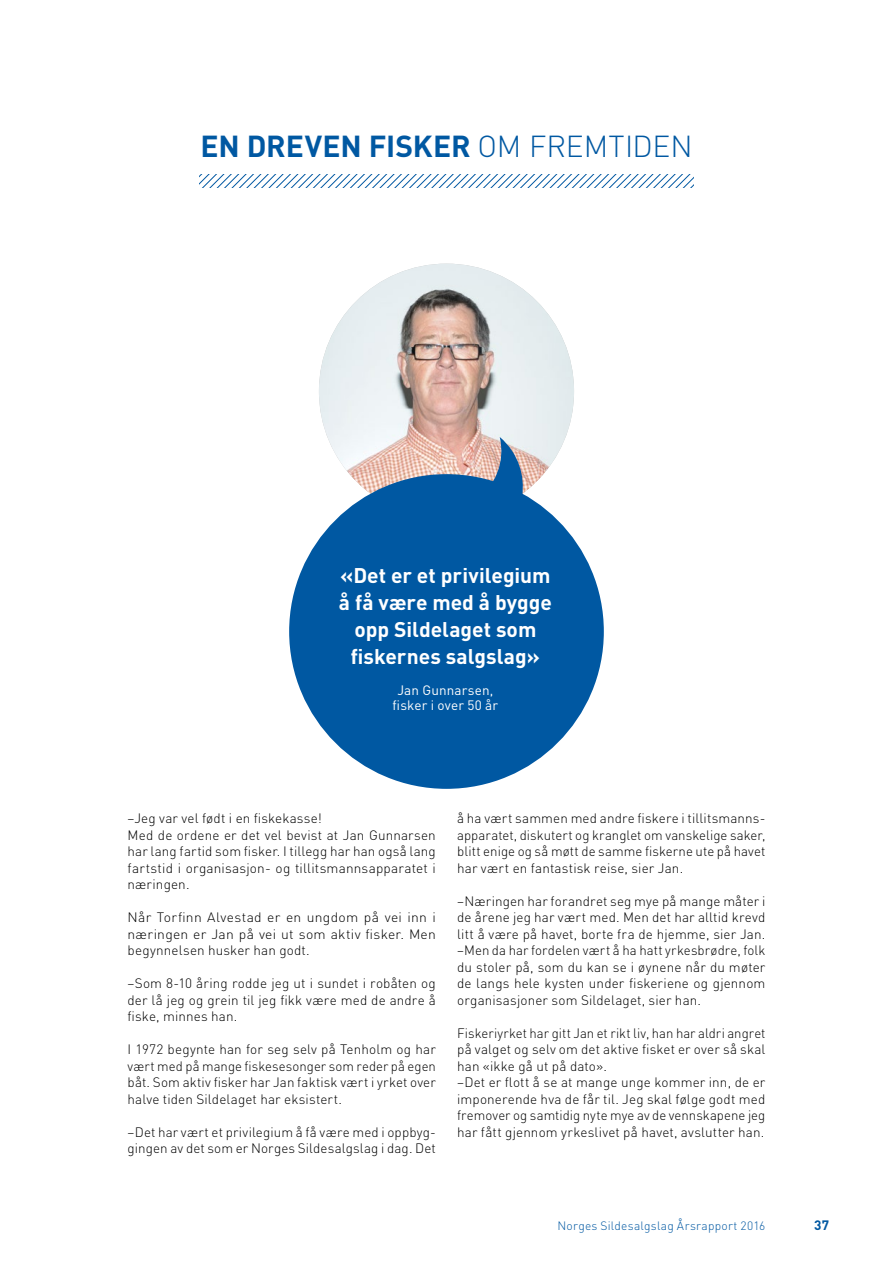
<style>
.page{position:relative;width:893px;height:1263px;background:#fff}
.page>*{position:absolute;margin:0;border:0;box-sizing:border-box;transform-origin:0 0}
.t1{font:700 30px "DIN";letter-spacing:-.005em;color:#0058a2}
.t2{font:700 21px/27px "DIN";color:#fff;text-align:center}
.t3{font:300 13.5px/16.5px "DIN";letter-spacing:.01em;color:#000;text-align:justify}
.t4{font:13.5px/15px "DIN";letter-spacing:.01em;color:#fff;text-align:center}
.t5{font:700 13.5px "DIN";color:#0058a2}
.t6{font:300 12px "DIN";letter-spacing:.015em;color:#0058a2}
.s1{font-weight:300}
</style>
<div class="page">
<img style="left:319px;top:264px;width:255px;height:231px">
<svg style="left:199px;top:174px;width:495px;height:13px"></svg>
<div style="left:289px;top:474px;width:315px;height:315px;background:#0058a2;border-radius:50%"></div>
<svg style="left:446px;top:437px;width:80px;height:59px"></svg>
<h1 class="t1" style="left:200px;top:127px;width:494px">EN DREVEN FISKER <span class="s1">OM FREMTIDEN</span></h1>
<h2 class="t2" style="left:339px;top:561px;width:214px">«Det er et privilegium å få være med å bygge opp Sildelaget som fiskernes salgslag»</h2>
<p class="t4" style="left:393px;top:682px;width:107px">Jan Gunnarsen, fisker i over 50 år</p>
<p class="t3" style="left:128px;top:810px;width:310px;text-align:left">–Jeg var vel født i en fiskekasse!<br>Med de ordene er det vel bevist at Jan Gunnarsen har lang fartid som fisker. I tillegg har han også lang fartstid i organisasjon- og tillitsmannsapparatet i næringen.</p>
<p class="t3" style="left:128px;top:909px;width:310px">Når Torfinn Alvestad er en ungdom på vei inn i næringen er Jan på vei ut som aktiv fisker. Men begynnelsen husker han godt.</p>
<p class="t3" style="left:128px;top:975px;width:310px">–Som 8-10 åring rodde jeg ut i sundet i robåten og der lå jeg og grein til jeg fikk være med de andre å fiske, minnes han.</p>
<p class="t3" style="left:128px;top:1041px;width:310px">I 1972 begynte han for seg selv på Tenholm og har vært med på mange fiskesesonger som reder på egen båt. Som aktiv fisker har Jan faktisk vært i yrket over halve tiden Sildelaget har eksistert.</p>
<p class="t3" style="left:128px;top:1123px;width:310px">–Det har vært et privilegium å få være med i oppbyg&shy;gingen av det som er Norges Sildesalgslag i dag. Det</p>
<p class="t3" style="left:457px;top:810px;width:310px">å ha vært sammen med andre fiskere i tillitsmanns&shy;apparatet, diskutert og kranglet om vanskelige saker, blitt enige og så møtt de samme fiskerne ute på havet har vært en fantastisk reise, sier Jan.</p>
<p class="t3" style="left:457px;top:892px;width:310px">–Næringen har forandret seg mye på mange måter i de årene jeg har vært med. Men det har alltid krevd litt å være på havet, borte fra de hjemme, sier Jan. –Men da har fordelen vært å ha hatt yrkesbrødre, folk du stoler på, som du kan se i øynene når du møter de langs hele kysten under fiskeriene og gjennom organisasjoner som Sildelaget, sier han.</p>
<p class="t3" style="left:457px;top:1024px;width:310px;text-align:left">Fiskeriyrket har gitt Jan et rikt liv, han har aldri angret på valget og selv om det aktive fisket er over så skal han «ikke gå ut på dato».<br>–Det er flott å se at mange unge kommer inn, de er imponerende hva de får til. Jeg skal følge godt med fremover og samtidig nyte mye av de vennskapene jeg har fått gjennom yrkeslivet på havet, avslutter han.</p>
<p class="t6" style="left:557px;top:1218px;width:209px">Norges Sildesalgslag Årsrapport 2016</p>
<p class="t5" style="left:814px;top:1216px;width:16px">37</p>
</div>
